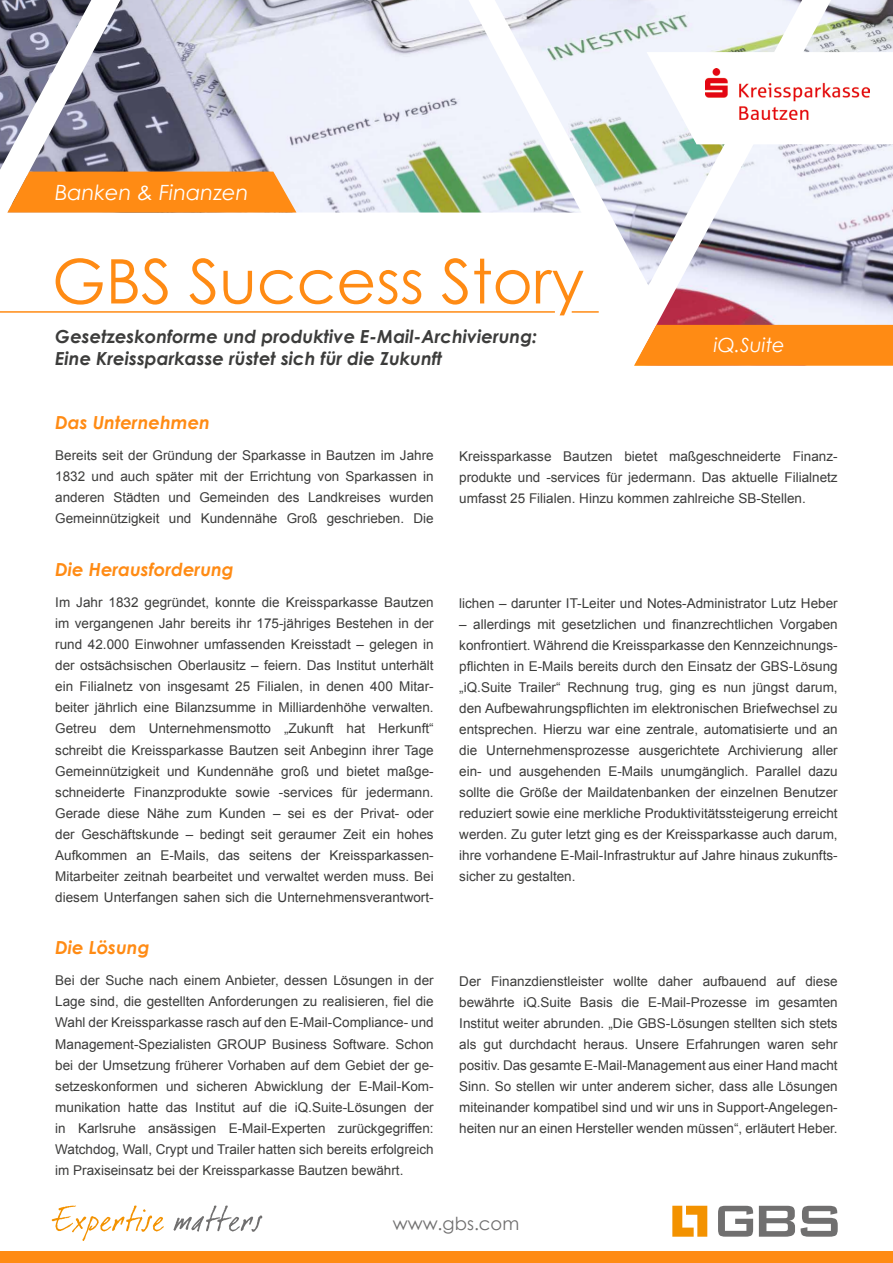
<style>
.page{position:relative;width:893px;height:1263px;background:#fff}
.page>*{position:absolute;margin:0;border:0;box-sizing:border-box;transform-origin:0 0}
.t1{font:61.5px "Century Gothic";color:#ff8b14}
.t2{font:italic 21px "Century Gothic";color:#fff}
.t3{font:italic 19.5px "Century Gothic";color:#fff}
.t4{font:italic 700 18px/21.6px "Century Gothic";color:#3c3c3b}
.t5{font:italic 700 18px "Century Gothic";color:#ff8b14}
.t6{font:18px "Century Gothic";color:#706f6f}
.t7{font:13.5px/21px "Arial";color:#3c3c3b;text-align:justify}
</style>
<div class="page">
<svg style="left:672px;top:1206px;width:35px;height:31px"></svg>
<svg style="left:718px;top:1206px;width:35px;height:30px"></svg>
<svg style="left:759px;top:1206px;width:36px;height:31px"></svg>
<svg style="left:801px;top:1206px;width:37px;height:31px"></svg>
<svg style="left:52px;top:1205px;width:112px;height:36px"></svg>
<svg style="left:173px;top:1205px;width:89px;height:27px"></svg>
<div style="left:0;top:1251px;width:893px;height:12px;background:#ff8b14"></div>
<svg style="left:0;top:0;width:893px;height:325px"></svg>
<svg style="left:647px;top:52px;width:246px;height:92px"></svg>
<svg style="left:7px;top:172px;width:289px;height:41px;background:#fd9327"></svg>
<div style="left:634px;top:325px;width:259px;height:41px;background:#ff8b14"></div>
<hr style="left:0;top:311px;width:555px;height:2px;background:#ff8b14">
<hr style="left:572px;top:311px;width:27px;height:2px;background:#ff8b14">
<img style="left:705px;top:68px;width:164px;height:52px">
<h2 class="t2" style="left:55px;top:178px;width:195px">Banken &amp; Finanzen</h2>
<h1 class="t1" style="left:52px;top:238px;width:534px">GBS Success Story</h1>
<h3 class="t4" style="left:55px;top:325px;width:484px">Gesetzeskonforme und produktive E-Mail-Archivierung:<br>Eine Kreissparkasse rüstet sich für die Zukunft</h3>
<h3 class="t5" style="left:55px;top:409px;width:156px">Das Unternehmen</h3>
<h3 class="t3" style="left:714px;top:332px;width:73px">iQ.Suite</h3>
<p class="t7" style="left:55px;top:445px;width:380px">Bereits seit der Gründung der Sparkasse in Bautzen im Jahre 1832 und auch später mit der Errichtung von Sparkassen in anderen Städten und Gemeinden des Landkreises wurden Gemeinnützigkeit und Kundennähe Groß geschrieben. Die</p>
<h3 class="t5" style="left:55px;top:556px;width:180px">Die Herausforderung</h3>
<p class="t7" style="left:55px;top:592px;width:380px">Im Jahr 1832 gegründet, konnte die Kreissparkasse Bautzen im vergangenen Jahr bereits ihr 175-jähriges Bestehen in der rund 42.000 Einwohner umfassenden Kreisstadt – gelegen in der ostsächsischen Oberlausitz – feiern. Das Institut unterhält ein Filialnetz von insgesamt 25 Filialen, in denen 400 Mitar&shy;beiter jährlich eine Bilanzsumme in Milliardenhöhe verwalten.<br>Getreu dem Unternehmensmotto „Zukunft hat Herkunft“ schreibt die Kreissparkasse Bautzen seit Anbeginn ihrer Tage Gemeinnützigkeit und Kundennähe groß und bietet maßge&shy;schneiderte Finanzprodukte sowie -services für jedermann.<br>Gerade diese Nähe zum Kunden – sei es der Privat- oder der Geschäftskunde – bedingt seit geraumer Zeit ein hohes Aufkommen an E-Mails, das seitens der Kreissparkassen-Mitarbeiter zeitnah bearbeitet und verwaltet werden muss. Bei diesem Unterfangen sahen sich die Unternehmensverantwort-</p>
<p class="t7" style="left:459px;top:445px;width:380px">Kreissparkasse Bautzen bietet maßgeschneiderte Finanz&shy;produkte und -services für jedermann. Das aktuelle Filialnetz umfasst 25 Filialen. Hinzu kommen zahlreiche SB-Stellen.</p>
<p class="t7" style="left:459px;top:592px;width:380px">lichen – darunter IT-Leiter und Notes-Administrator Lutz Heber</p>
<p class="t7" style="left:459px;top:613px;width:380px">– allerdings mit gesetzlichen und finanzrechtlichen Vorgaben konfrontiert. Während die Kreissparkasse den Kennzeichnungs&shy;pflichten in E-Mails bereits durch den Einsatz der GBS-Lösung „iQ.Suite Trailer“ Rechnung trug, ging es nun jüngst darum, den Aufbewahrungspflichten im elektronischen Briefwechsel zu entsprechen. Hierzu war eine zentrale, automatisierte und an die Unternehmensprozesse ausgerichtete Archivierung aller ein- und ausgehenden E-Mails unumgänglich. Parallel dazu sollte die Größe der Maildatenbanken der einzelnen Benutzer reduziert sowie eine merkliche Produktivitätssteigerung erreicht werden. Zu guter letzt ging es der Kreissparkasse auch darum, ihre vorhandene E-Mail-Infrastruktur auf Jahre hinaus zukunfts&shy;sicher zu gestalten.</p>
<h3 class="t5" style="left:55px;top:934px;width:96px">Die Lösung</h3>
<p class="t7" style="left:55px;top:970px;width:380px">Bei der Suche nach einem Anbieter, dessen Lösungen in der Lage sind, die gestellten Anforderungen zu realisieren, fiel die Wahl der Kreissparkasse rasch auf den E-Mail-Compliance- und Management-Spezialisten GROUP Business Software. Schon bei der Umsetzung früherer Vorhaben auf dem Gebiet der ge&shy;setzeskonformen und sicheren Abwicklung der E-Mail-Kom&shy;munikation hatte das Institut auf die iQ.Suite-Lösungen der in Karlsruhe ansässigen E-Mail-Experten zurückgegriffen:<br>Watchdog, Wall, Crypt und Trailer hatten sich bereits erfolgreich im Praxiseinsatz bei der Kreissparkasse Bautzen bewährt.</p>
<p class="t7" style="left:459px;top:970px;width:380px">Der Finanzdienstleister wollte daher aufbauend auf diese bewährte iQ.Suite Basis die E-Mail-Prozesse im gesamten Institut weiter abrunden. „Die GBS-Lösungen stellten sich stets als gut durchdacht heraus. Unsere Erfahrungen waren sehr positiv. Das gesamte E-Mail-Management aus einer Hand macht Sinn. So stellen wir unter anderem sicher, dass alle Lösungen miteinander kompatibel sind und wir uns in Support-Angelegen&shy;heiten nur an einen Hersteller wenden müssen“, erläutert Heber.</p>
<h3 class="t6" style="left:393px;top:1210px;width:128px">www.gbs.com</h3>
</div>
